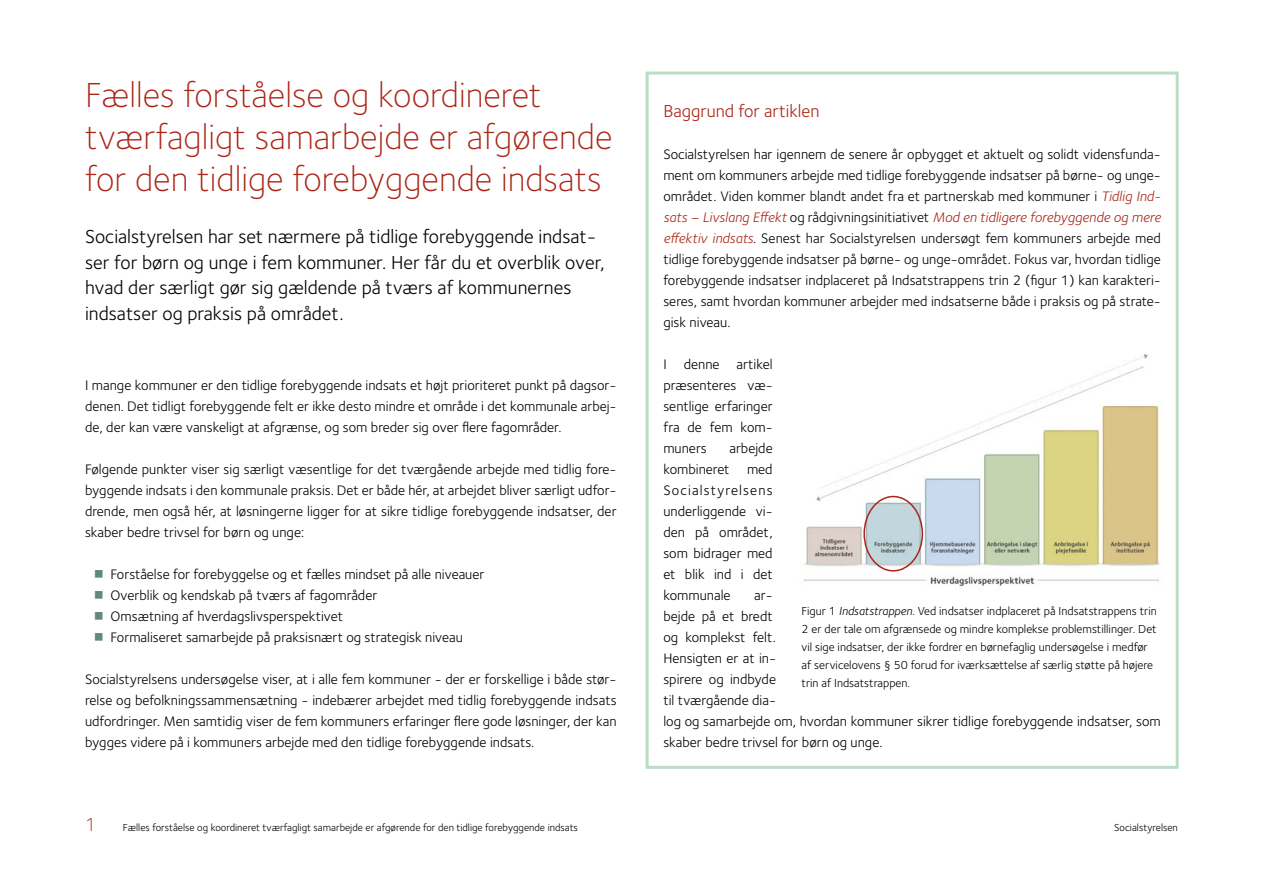
<style>
.page{position:relative;width:1263px;height:893px;background:#fff}
.page>*{position:absolute;margin:0;border:0;box-sizing:border-box;transform-origin:0 0}
.forside_H1{font:300 36px/42px "Foundry Sterling";color:#aa2517}
.manchet{font:19.5px/25.5px "Foundry Sterling";color:#000}
.t1{font:300 19.5px "Foundry Sterling";color:#aa2517}
.H2_boks_uden_bg{font:18px "Foundry Sterling";color:#aa2517}
.boks_uden_bg{font:14.25px/21px "Foundry Sterling";color:#000;text-align:justify}
.brød{font:14.25px/21px "Foundry Sterling";color:#000;text-align:justify}
.Kolofon{font:12px/18px "Foundry Sterling";color:#000}
.t2{font:10.5px "Foundry Sterling";color:#000}
.s1{font-style:italic;color:#aa2517}
.s2{font-style:italic}
</style>
<div class="page">
<img style="left:804px;top:355px;width:356px;height:231px">
<div style="left:863px;top:496px;width:60px;height:76px;border:2px solid #aa2517;border-radius:50%"></div>
<div style="left:646px;top:72px;width:533px;height:697px;border:3px solid #bcddc5"></div>
<h1 class="forside_H1" style="left:85px;top:74px;width:529px">Fælles forståelse og koordineret tværfagligt samarbejde er afgørende for den tidlige forebyggende indsats</h1>
<p class="manchet" style="left:85px;top:224px;width:521px">Socialstyrelsen har set nærmere på tidlige forebyggende indsat&shy;ser for børn og unge i fem kommuner. Her får du et overblik over, hvad der særligt gør sig gældende på tværs af kommunernes indsatser og praksis på området.</p>
<p class="brød" style="left:85px;top:375px;width:533px">I mange kommuner er den tidlige forebyggende indsats et højt prioriteret punkt på dagsor&shy;denen. Det tidligt forebyggende felt er ikke desto mindre et område i det kommunale arbej&shy;de, der kan være vanskeligt at afgrænse, og som breder sig over flere fagområder.</p>
<p class="brød" style="left:85px;top:459px;width:533px">Følgende punkter viser sig særligt væsentlige for det tværgående arbejde med tidlig fore&shy;byggende indsats i den kommunale praksis. Det er både hér, at arbejdet bliver særligt udfor&shy;drende, men også hér, at løsningerne ligger for at sikre tidlige forebyggende indsatser, der skaber bedre trivsel for børn og unge:</p>
<p class="boks_uden_bg" style="left:111px;top:564px;width:375px">Forståelse for forebyggelse og et fælles mindset på alle niveauer</p>
<p class="boks_uden_bg" style="left:111px;top:585px;width:268px">Overblik og kendskab på tværs af fagområder</p>
<p class="boks_uden_bg" style="left:111px;top:606px;width:234px">Omsætning af hverdagslivsperspektivet</p>
<p class="boks_uden_bg" style="left:111px;top:627px;width:354px">Formaliseret samarbejde på praksisnært og strategisk niveau</p>
<p class="brød" style="left:85px;top:669px;width:533px">Socialstyrelsens undersøgelse viser, at i alle fem kommuner - der er forskellige i både stør&shy;relse og befolkningssammensætning - indebærer arbejdet med tidlig forebyggende indsats udfordringer. Men samtidig viser de fem kommuners erfaringer flere gode løsninger, der kan bygges videre på i kommuners arbejde med den tidlige forebyggende indsats.</p>
<h2 class="H2_boks_uden_bg" style="left:663px;top:101px;width:157px">Baggrund for artiklen</h2>
<p class="boks_uden_bg" style="left:663px;top:144px;width:499px">Socialstyrelsen har igennem de senere år opbygget et aktuelt og solidt vidensfunda&shy;ment om kommuners arbejde med tidlige forebyggende indsatser på børne- og unge&shy;området. Viden kommer blandt andet fra et partnerskab med kommuner i <span class="s1">Tidlig Ind&shy;sats – Livslang Effekt</span> og rådgivningsinitiativet <span class="s1">Mod en tidligere forebyggende og mere effektiv indsats</span>. Senest har Socialstyrelsen undersøgt fem kommuners arbejde med tidlige forebyggende indsatser på børne- og unge-området. Fokus var, hvordan tidlige forebyggende indsatser indplaceret på Indsatstrappens trin 2 (figur 1) kan karakteri&shy;seres, samt hvordan kommuner arbejder med indsatserne både i praksis og på strate&shy;gisk niveau.</p>
<p class="boks_uden_bg" style="left:663px;top:354px;width:111px">I denne artikel præsenteres væ&shy;sentlige erfaringer fra de fem kom&shy;muners</p>
<p class="boks_uden_bg" style="left:663px;top:438px;width:111px;text-indent:66px">arbejde kombineret med Socialstyrelsens underliggende vi&shy;den på området, som bidrager med et blik ind i det kommunale</p>
<p class="boks_uden_bg" style="left:663px;top:585px;width:499px;text-align:left;text-indent:91px">ar-<br>bejde på et bredt<br>og komplekst felt.<br>Hensigten er at in-<br>spirere og indbyde<br>til tværgående dia-<br>log og samarbejde om, hvordan kommuner sikrer tidlige forebyggende indsatser, som skaber bedre trivsel for børn og unge.</p>
<p class="Kolofon" style="left:801px;top:602px;width:357px">Figur 1 <span class="s2">Indsatstrappen</span>. Ved indsatser indplaceret på Indsatstrappens trin 2 er der tale om afgrænsede og mindre komplekse problemstillinger. Det vil sige indsatser, der ikke fordrer en børnefaglig undersøgelse i medfør af servicelovens § 50 forud for iværksættelse af særlig støtte på højere trin af Indsatstrappen.</p>
<h2 class="t1" style="left:85px;top:813px;width:13px">1</h2>
<p class="t2" style="left:123px;top:821px;width:457px">Fælles forståelse og koordineret tværfagligt samarbejde er afgørende for den tidlige forebyggende indsats</p>
<p class="t2" style="left:1114px;top:821px;width:65px">Socialstyrelsen</p>
</div>
